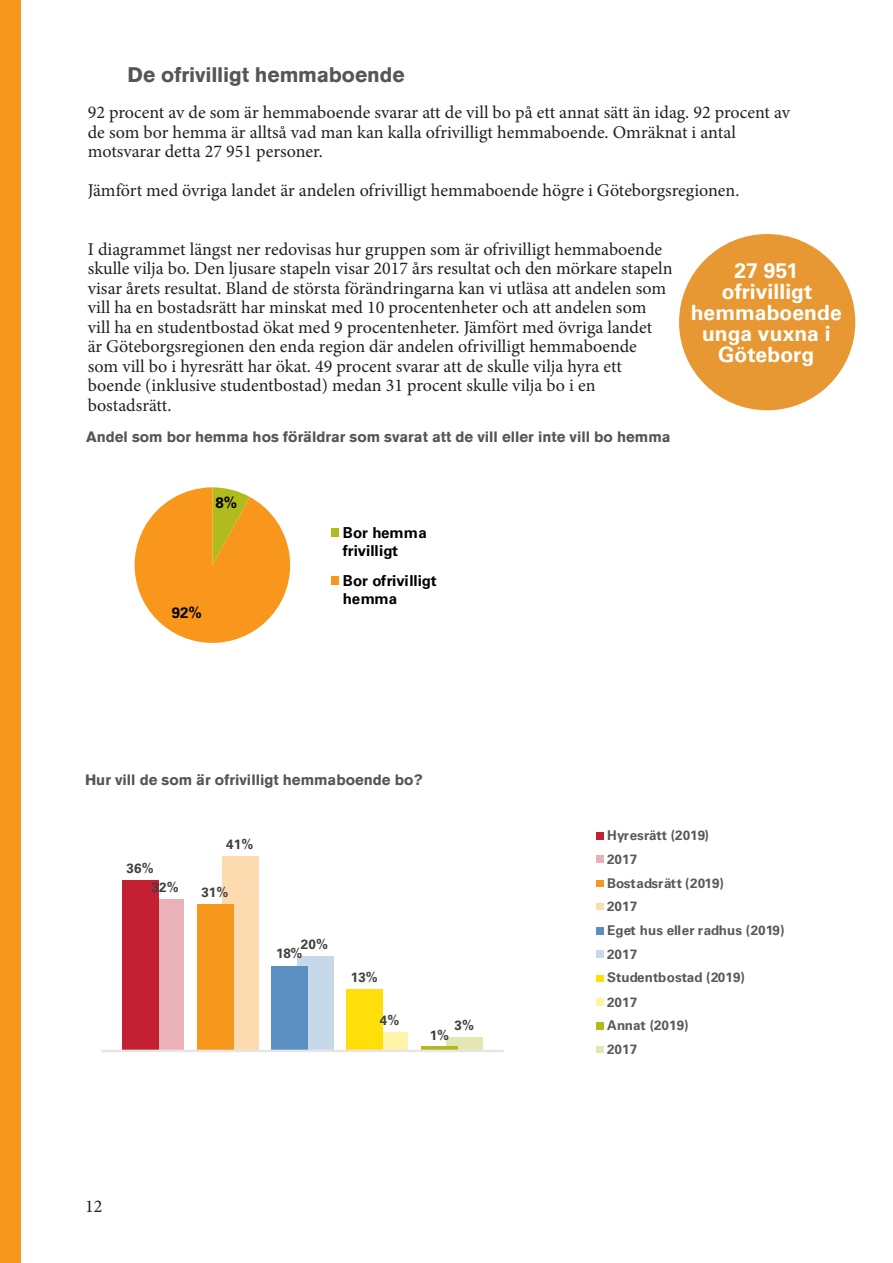
<style>
.page{position:relative;width:893px;height:1263px;background:#fff}
.page>*{position:absolute;margin:0;border:0;box-sizing:border-box;transform-origin:0 0}
.Rubrik_1_ej_toc{font:700 21px/21px "Univers LT Std";letter-spacing:.005em;color:#fff;text-align:center}
.Kapitelrubrik_ej_toc{font:700 21px "Akzidenz Grotesk BE";letter-spacing:-.005em;color:#565655}
.Brödtext{font:18px/19.5px "Minion Pro";color:#231f20}
.t1{font:700 15.15px/17.9px "Univers LT Std";letter-spacing:-.005em;color:#000}
.Bildtext{font:700 15px "Akzidenz Grotesk BE";color:#565655}
.t2{font:700 13.5px/23.7px "Univers LT Std";letter-spacing:.005em;color:#595959}
.t3{font:700 13.5px/18.5px "Univers LT Std";letter-spacing:.005em;color:#404040}
</style>
<div class="page">
<div style="left:0;top:0;width:20px;height:1263px;background:#f7971d"></div>
<svg style="left:134px;top:487px;width:157px;height:156px"></svg>
<div style="left:331px;top:528px;width:8px;height:8px;background:#b2bb1d"></div>
<div style="left:331px;top:576px;width:8px;height:8px;background:#f8971c"></div>
<div style="left:679px;top:234px;width:176px;height:176px;background:#e89832;border-radius:50%"></div>
<div style="left:123px;top:880px;width:36px;height:171px;background:#c32033"></div>
<div style="left:147px;top:899px;width:37px;height:152px;background:#c32033;opacity:.35"></div>
<div style="left:197px;top:904px;width:37px;height:147px;background:#f7971c"></div>
<div style="left:222px;top:856px;width:37px;height:195px;background:#f8971c;opacity:.35"></div>
<div style="left:271px;top:966px;width:37px;height:85px;background:#5c8fc1"></div>
<div style="left:297px;top:956px;width:36px;height:95px;background:#5c8fc1;opacity:.35"></div>
<div style="left:346px;top:989px;width:37px;height:62px;background:#ffde09"></div>
<div style="left:371px;top:1032px;width:37px;height:19px;background:#ffde09;opacity:.35"></div>
<svg style="left:421px;top:1046px;width:25px;height:4px"></svg>
<div style="left:446px;top:1037px;width:37px;height:14px;background:#b2bb1d;opacity:.35"></div>
<hr style="left:101px;top:1050px;width:403px;height:2px;background:#e7e6e6">
<div style="left:596px;top:832px;width:8px;height:8px;background:#c32033"></div>
<div style="left:596px;top:856px;width:8px;height:7px;background:#eab2b8"></div>
<div style="left:596px;top:880px;width:8px;height:7px;background:#f7971c"></div>
<div style="left:596px;top:903px;width:8px;height:7px;background:#fcdbb0"></div>
<div style="left:596px;top:927px;width:8px;height:7px;background:#5c8fc1"></div>
<div style="left:596px;top:950px;width:8px;height:8px;background:#c6d8e9"></div>
<div style="left:596px;top:975px;width:8px;height:6px;background:#ffde09"></div>
<div style="left:596px;top:998px;width:8px;height:8px;background:#fff3aa"></div>
<div style="left:596px;top:1022px;width:8px;height:7px;background:#b2bb1d"></div>
<div style="left:596px;top:1046px;width:8px;height:7px;background:#e4e7b1"></div>
<p class="Kapitelrubrik_ej_toc" style="left:128px;top:62px;width:279px">De ofrivilligt hemmaboende</p>
<p class="Brödtext" style="left:88px;top:103px;width:704px">92 procent av de som är hemmaboende svarar att de vill bo på ett annat sätt än idag. 92 procent av de som bor hemma är alltså vad man kan kalla ofrivilligt hemmaboende. Omräknat i antal motsvarar detta 27 951 personer.</p>
<p class="Brödtext" style="left:88px;top:181px;width:653px">Jämfört med övriga landet är andelen ofrivilligt hemmaboende högre i Göteborgsregionen.</p>
<p class="Brödtext" style="left:88px;top:239px;width:586px">I diagrammet längst ner redovisas hur gruppen som är ofrivilligt hemmaboende skulle vilja bo. Den ljusare stapeln visar 2017 års resultat och den mörkare stapeln visar årets resultat. Bland de största förändringarna kan vi utläsa att andelen som vill ha en bostadsrätt har minskat med 10 procentenheter och att andelen som vill ha en studentbostad ökat med 9 procentenheter. Jämfört med övriga landet<br>är Göteborgsregionen den enda region där andelen ofrivilligt hemmaboende<br>som vill bo i hyresrätt har ökat. 49 procent svarar att de skulle vilja hyra ett boende (inklusive studentbostad) medan 31 procent skulle vilja bo i en bostadsrätt.</p>
<p class="Bildtext" style="left:86px;top:428px;width:586px">Andel som bor hemma hos föräldrar som svarat att de vill eller inte vill bo hemma</p>
<p class="Rubrik_1_ej_toc" style="left:691px;top:261px;width:153px">27 951 ofrivilligt hemmaboende unga vuxna i<br>Göteborg</p>
<p class="t1" style="left:216px;top:494px;width:23px">8%</p>
<p class="t1" style="left:172px;top:604px;width:31px">92%</p>
<p class="t1" style="left:343px;top:523px;width:85px">Bor hemma frivilligt</p>
<p class="t1" style="left:343px;top:571px;width:95px">Bor ofrivilligt hemma</p>
<p class="Bildtext" style="left:85px;top:771px;width:339px">Hur vill de som är ofrivilligt hemmaboende bo?</p>
<p class="t3" style="left:152px;top:859px;width:29px;text-indent:-25px">36%<br>32%</p>
<p class="t3" style="left:226px;top:835px;width:29px">41%</p>
<p class="t3" style="left:201px;top:883px;width:29px">31%</p>
<p class="t3" style="left:301px;top:935px;width:29px">20%</p>
<p class="t3" style="left:276px;top:944px;width:28px">18%</p>
<p class="t3" style="left:351px;top:968px;width:29px">13%</p>
<p class="t3" style="left:380px;top:1011px;width:21px">4%</p>
<p class="t3" style="left:455px;top:1016px;width:21px">3%</p>
<p class="t3" style="left:430px;top:1026px;width:21px">1%</p>
<p class="Brödtext" style="left:85px;top:1197px;width:19px">12</p>
<p class="t2" style="left:607px;top:824px;width:179px">Hyresrätt (2019)<br>2017<br>Bostadsrätt (2019)<br>2017<br>Eget hus eller radhus (2019)<br>2017<br>Studentbostad (2019)<br>2017<br>Annat (2019)<br>2017</p>
</div>
